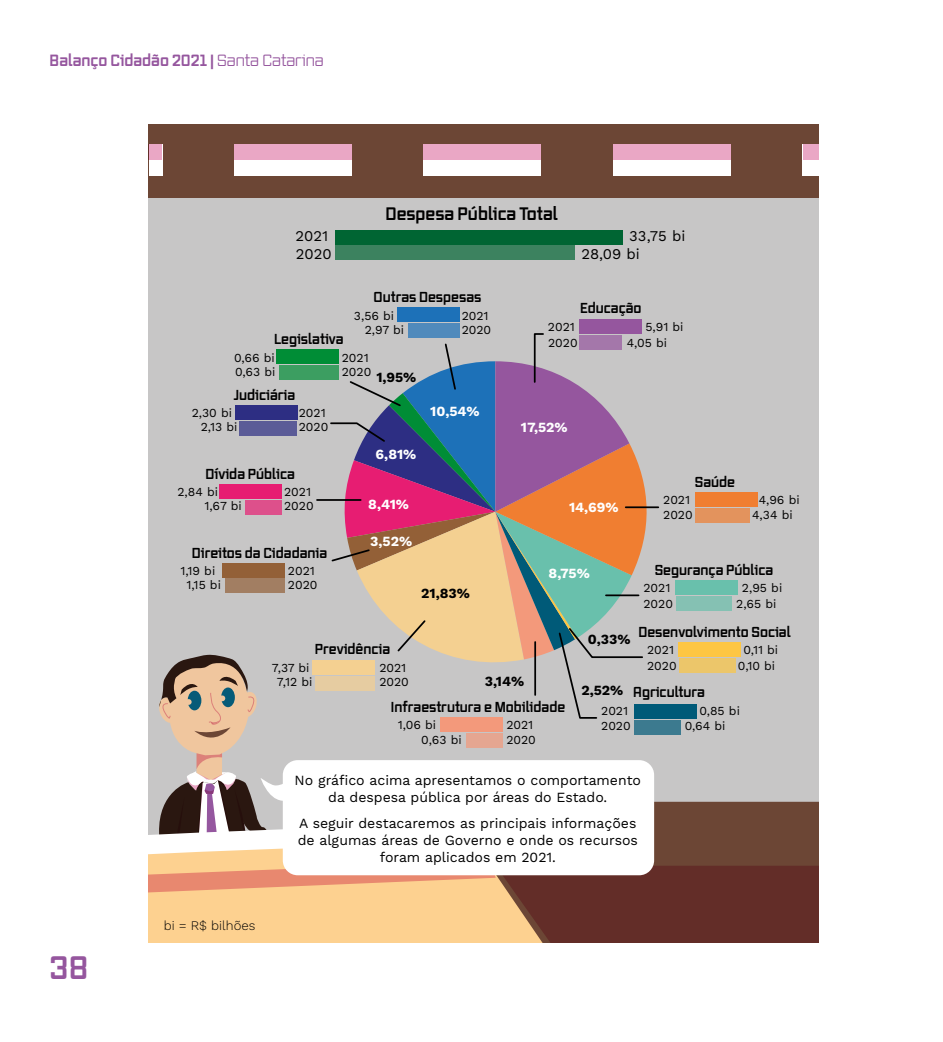
<style>
.page{position:relative;width:943px;height:1042px;background:#fff}
.page>*{position:absolute;margin:0;border:0;box-sizing:border-box;transform-origin:0 0}
.t1{font:700 31.5px "Vox";color:#95569e}
.t2{font:700 17.5px "Vox";color:#000}
.t3{font:700 15.75px "Vox";color:#95569e}
.t4{font:14.88px/17.5px "Work Sans";color:#000}
.t5{font:14px/16.8px "Work Sans";color:#000;text-align:center}
.t6{font:700 14px "Vox";color:#000}
.t7{font:700 14px "Work Sans";color:#fff}
.t8{font:700 14px "Work Sans";color:#000}
.t9{font:300 13.12px "Work Sans";color:#000}
.t10{font:12.25px "Work Sans";color:#000}
.s1{font-weight:400}
</style>
<div class="page">
<div style="left:149px;top:124px;width:670px;height:819px;background:#c7c6c6"></div>
<div style="left:149px;top:124px;width:670px;height:73px;background:#6c4635"></div>
<div style="left:149px;top:144px;width:13px;height:31px;background:#fff"></div>
<div style="left:149px;top:144px;width:13px;height:16px;background:#eaa7c5"></div>
<div style="left:234px;top:144px;width:118px;height:31px;background:#fff"></div>
<div style="left:423px;top:144px;width:118px;height:31px;background:#fff"></div>
<div style="left:613px;top:144px;width:118px;height:31px;background:#fff"></div>
<div style="left:802px;top:144px;width:17px;height:31px;background:#fff"></div>
<div style="left:234px;top:144px;width:118px;height:16px;background:#eaa7c5"></div>
<div style="left:423px;top:144px;width:118px;height:16px;background:#eaa7c5"></div>
<div style="left:613px;top:144px;width:118px;height:16px;background:#eaa7c5"></div>
<div style="left:802px;top:144px;width:17px;height:16px;background:#eaa7c5"></div>
<div style="left:579px;top:320px;width:62px;height:14px;background:#95569e"></div>
<div style="left:408px;top:323px;width:51px;height:14px;background:#508abc"></div>
<div style="left:397px;top:308px;width:62px;height:14px;background:#1d71b8"></div>
<div style="left:335px;top:246px;width:240px;height:14px;background:#3c825f"></div>
<div style="left:335px;top:230px;width:288px;height:14px;background:#006533"></div>
<svg style="left:149px;top:332px;width:670px;height:611px"></svg>
<p class="t3" style="left:50px;top:50px;width:276px">Balanço Cidadão 2021 | <span class="s1">Santa Catarina</span></p>
<h2 class="t2" style="left:385px;top:201px;width:174px">Despesa Pública Total</h2>
<p class="t4" style="left:295px;top:228px;width:38px">2021<br>2020</p>
<p class="t4" style="left:581px;top:228px;width:105px;text-indent:48px">33,75 bi<br>28,09 bi</p>
<p class="t6" style="left:274px;top:330px;width:71px">Legislativa</p>
<p class="t6" style="left:373px;top:287px;width:109px">Outras Despesas</p>
<p class="t10" style="left:354px;top:308px;width:42px">3,56 bi</p>
<p class="t10" style="left:462px;top:308px;width:28px">2021</p>
<p class="t10" style="left:365px;top:322px;width:41px">2,97 bi</p>
<p class="t10" style="left:462px;top:322px;width:31px">2020</p>
<p class="t10" style="left:234px;top:350px;width:42px">0,66 bi</p>
<p class="t10" style="left:342px;top:350px;width:28px">2021</p>
<p class="t10" style="left:235px;top:364px;width:42px">0,63 bi</p>
<p class="t10" style="left:342px;top:364px;width:31px">2020</p>
<p class="t8" style="left:376px;top:369px;width:42px">1,95%</p>
<p class="t6" style="left:234px;top:385px;width:63px">Judiciária</p>
<p class="t10" style="left:192px;top:406px;width:42px">2,30 bi</p>
<p class="t10" style="left:299px;top:406px;width:28px">2021</p>
<p class="t10" style="left:201px;top:420px;width:38px">2,13 bi</p>
<p class="t10" style="left:299px;top:420px;width:31px">2020</p>
<p class="t6" style="left:206px;top:464px;width:91px">Dívida Pública</p>
<p class="t10" style="left:177px;top:485px;width:42px">2,84 bi</p>
<p class="t10" style="left:284px;top:485px;width:28px">2021</p>
<p class="t10" style="left:204px;top:499px;width:39px">1,67 bi</p>
<p class="t10" style="left:284px;top:499px;width:31px">2020</p>
<p class="t6" style="left:192px;top:543px;width:137px">Direitos da Cidadania</p>
<p class="t10" style="left:180px;top:564px;width:36px">1,19 bi</p>
<p class="t10" style="left:288px;top:564px;width:28px">2021</p>
<p class="t10" style="left:186px;top:578px;width:36px">1,15 bi</p>
<p class="t10" style="left:288px;top:578px;width:31px">2020</p>
<p class="t7" style="left:375px;top:446px;width:42px">6,81%</p>
<p class="t7" style="left:430px;top:403px;width:51px">10,54%</p>
<p class="t7" style="left:368px;top:496px;width:42px">8,41%</p>
<p class="t7" style="left:370px;top:533px;width:43px">3,52%</p>
<p class="t8" style="left:421px;top:585px;width:50px">21,83%</p>
<p class="t6" style="left:580px;top:299px;width:63px">Educação</p>
<p class="t10" style="left:548px;top:319px;width:28px">2021</p>
<p class="t10" style="left:645px;top:319px;width:40px">5,91 bi</p>
<p class="t10" style="left:548px;top:335px;width:31px">2020</p>
<p class="t10" style="left:626px;top:335px;width:42px">4,05 bi</p>
<p class="t7" style="left:521px;top:419px;width:48px">17,52%</p>
<p class="t7" style="left:569px;top:499px;width:51px">14,69%</p>
<p class="t7" style="left:548px;top:565px;width:43px">8,75%</p>
<p class="t6" style="left:694px;top:472px;width:42px">Saúde</p>
<p class="t10" style="left:663px;top:493px;width:28px">2021</p>
<p class="t10" style="left:758px;top:493px;width:42px">4,96 bi</p>
<p class="t10" style="left:663px;top:508px;width:31px">2020</p>
<p class="t10" style="left:752px;top:508px;width:42px">4,34 bi</p>
<p class="t6" style="left:654px;top:560px;width:120px">Segurança Pública</p>
<p class="t10" style="left:643px;top:581px;width:28px">2021</p>
<p class="t10" style="left:742px;top:581px;width:42px">2,95 bi</p>
<p class="t10" style="left:643px;top:596px;width:31px">2020</p>
<p class="t10" style="left:736px;top:596px;width:42px">2,65 bi</p>
<p class="t6" style="left:315px;top:639px;width:77px">Previdência</p>
<p class="t10" style="left:272px;top:660px;width:39px">7,37 bi</p>
<p class="t10" style="left:379px;top:660px;width:28px">2021</p>
<p class="t10" style="left:277px;top:675px;width:37px">7,12 bi</p>
<p class="t10" style="left:379px;top:675px;width:31px">2020</p>
<p class="t8" style="left:485px;top:673px;width:41px">3,14%</p>
<p class="t6" style="left:391px;top:697px;width:176px">Infraestrutura e Mobilidade</p>
<p class="t10" style="left:397px;top:718px;width:40px">1,06 bi</p>
<p class="t10" style="left:506px;top:718px;width:28px">2021</p>
<p class="t10" style="left:421px;top:733px;width:42px">0,63 bi</p>
<p class="t10" style="left:506px;top:733px;width:31px">2020</p>
<p class="t8" style="left:588px;top:631px;width:44px">0,33%</p>
<p class="t6" style="left:638px;top:622px;width:154px">Desenvolvimento Social</p>
<p class="t10" style="left:647px;top:642px;width:28px">2021</p>
<p class="t10" style="left:743px;top:642px;width:36px">0,11 bi</p>
<p class="t10" style="left:647px;top:658px;width:31px">2020</p>
<p class="t10" style="left:738px;top:658px;width:39px">0,10 bi</p>
<p class="t8" style="left:581px;top:682px;width:44px">2,52%</p>
<p class="t6" style="left:633px;top:682px;width:73px">Agricultura</p>
<p class="t10" style="left:601px;top:703px;width:28px">2021</p>
<p class="t10" style="left:699px;top:703px;width:42px">0,85 bi</p>
<p class="t10" style="left:601px;top:719px;width:31px">2020</p>
<p class="t10" style="left:684px;top:719px;width:42px">0,64 bi</p>
<h1 class="t1" style="left:50px;top:946px;width:40px">38</h1>
<p class="t9" style="left:164px;top:918px;width:93px">bi = R$ bilhões</p>
<p class="t5" style="left:294px;top:772px;width:348px">No gráfico acima apresentamos o comportamento da despesa pública por áreas do Estado.</p>
<p class="t5" style="left:298px;top:816px;width:342px">A seguir destacaremos as principais informações de algumas áreas de Governo e onde os recursos foram aplicados em 2021.</p>
</div>
